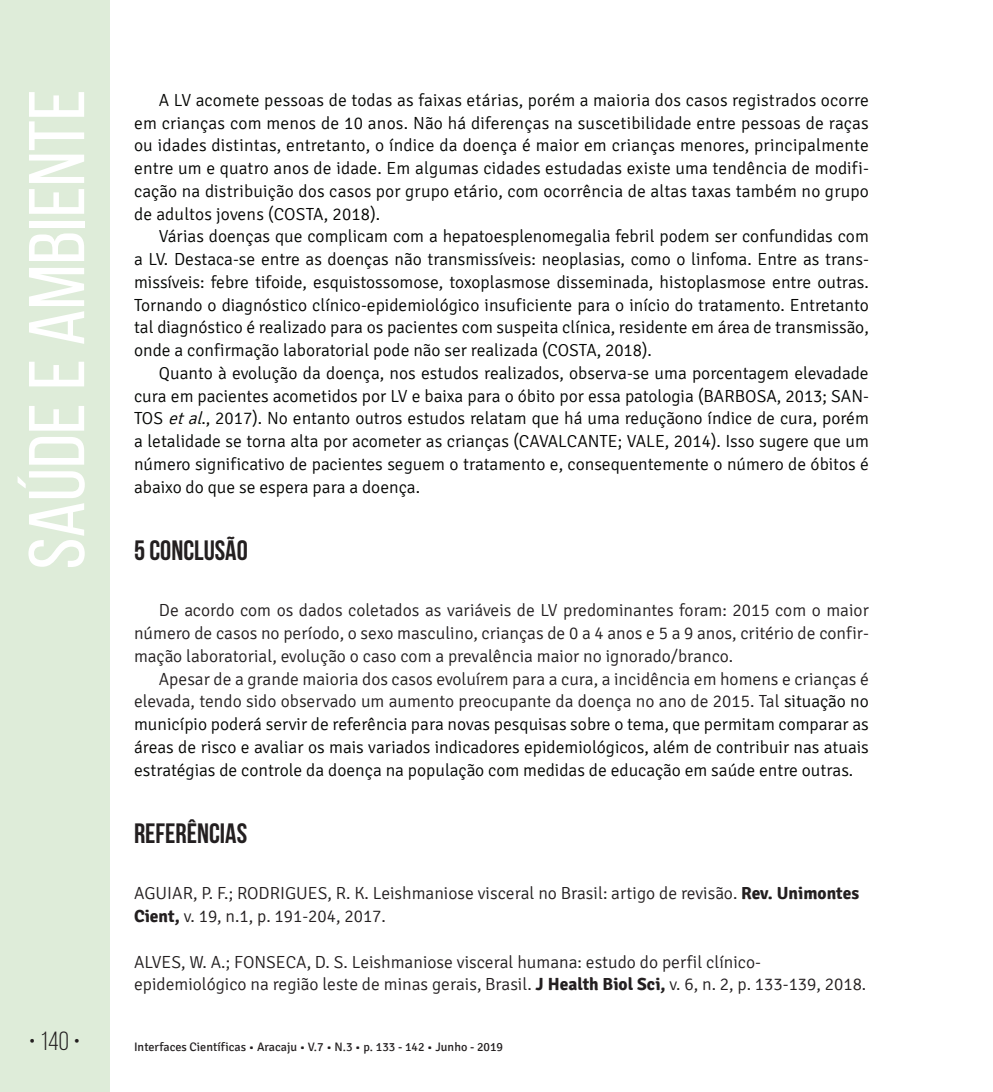
<style>
.page{position:relative;width:993px;height:1092px;background:#fff}
.page>*{position:absolute;margin:0;border:0;box-sizing:border-box;transform-origin:0 0}
.t1{font:78.75px "Bebas Neue";color:#fff;scale:1.09 1}
.t2{font:700 28px "Bebas Neue";color:#231f20}
.t3{font:26.25px "Bebas Neue";color:#231f20}
.t4{font:300 17.5px/22.8px "Signika";color:#040503;text-align:justify}
.t5{font:300 17.5px/22.8px "Signika";color:#231f20}
.t6{font:12.25px "Signika";color:#231f20}
.s1{font-style:italic}
.s2{color:#231f20}
.s3{font-weight:700}
</style>
<div class="page">
<div style="left:0;top:0;width:109px;height:1091px;background:#deecd9"></div>
<h1 class="t1" style="left:14px;top:569px;width:442px;rotate:-90deg">Saúde e Ambiente</h1>
<p class="t4" style="left:134px;top:89px;width:736px;text-indent:25px">A LV acomete pessoas de todas as faixas etárias, porém a maioria dos casos registrados ocorre em crianças com menos de 10 anos. Não há diferenças na suscetibilidade entre pessoas de raças ou idades distintas, entretanto, o índice da doença é maior em crianças menores, principalmente entre um e quatro anos de idade. Em algumas cidades estudadas existe uma tendência de modifi&shy;cação na distribuição dos casos por grupo etário, com ocorrência de altas taxas também no grupo de adultos jovens (COSTA, 2018).</p>
<p class="t4" style="left:134px;top:225px;width:736px;text-indent:25px">Várias doenças que complicam com a hepatoesplenomegalia febril podem ser confundidas com a LV. Destaca-se entre as doenças não transmissíveis: neoplasias, como o linfoma. Entre as trans&shy;missíveis: febre tifoide, esquistossomose, toxoplasmose disseminada, histoplasmose entre outras.<br>Tornando o diagnóstico clínico-epidemiológico insuficiente para o início do tratamento. Entretanto tal diagnóstico é realizado para os pacientes com suspeita clínica, residente em área de transmissão, onde a confirmação laboratorial pode não ser realizada (COSTA, 2018).</p>
<p class="t4" style="left:134px;top:362px;width:736px;text-indent:25px">Quanto à evolução da doença, nos estudos realizados, observa-se uma porcentagem elevadade cura em pacientes acometidos por LV e baixa para o óbito por essa patologia (BARBOSA, 2013; SAN-TOS <span class="s1">etal</span>., 2017). No entanto outros estudos relatam que há uma reduçãono índice de cura, porém a letalidade se torna alta por acometer as crianças (CAVALCANTE; VALE, 2014). Isso sugere que um número significativo de pacientes seguem o tratamento e, consequentemente o número de óbitos é abaixo do que se espera para a doença.</p>
<h2 class="t2" style="left:134px;top:535px;width:115px">5 CONCLUSÃO</h2>
<p class="t5" style="left:134px;top:599px;width:736px;text-align:justify;text-indent:25px">De acordo com os dados coletados as variáveis de LV predominantes foram: 2015 com o maior número de casos no período, o sexo masculino, crianças de 0 a 4 anos e 5 a 9 anos, critério de confir&shy;mação laboratorial, evolução o caso com a prevalência maior no ignorado/branco.</p>
<p class="t4" style="left:134px;top:667px;width:736px;text-indent:25px"><span class="s2">Apesar de a grande maioria dos casos evoluírem para a cura, a incidência em homens e crianças é elevada, tendo sido observado um aumento preocupante da doença no ano de 2015. Tal</span> situação no município poderá servir de referência para novas pesquisas sobre o tema, que permitam comparar as áreas de risco e avaliar os mais variados indicadores epidemiológicos, além de contribuir nas atuais estratégias de controle da doença na população com medidas de educação em saúde entre outras.</p>
<h2 class="t2" style="left:134px;top:817px;width:115px">REFERÊNCIAS</h2>
<p class="t5" style="left:134px;top:882px;width:726px">AGUIAR, P. F.; RODRIGUES, R. K. Leishmaniose visceral no Brasil: artigo de revisão. <span class="s3">Rev. Unimontes<br>Cient,</span> v. 19, n.1, p. 191-204, 2017.</p>
<p class="t5" style="left:134px;top:950px;width:733px">ALVES, W. A.; FONSECA, D. S. Leishmaniose visceral humana: estudo do perfil clínico&shy;epidemiológico na região leste de minas gerais, Brasil. <span class="s3">J Health Biol Sci,</span> v. 6, n. 2, p. 133-139, 2018.</p>
<h3 class="t3" style="left:29px;top:1026px;width:53px">• 140 •</h3>
<p class="t6" style="left:134px;top:1040px;width:370px">Interfaces Científicas • Aracaju • V.7 • N.3 • p. 133 - 142 • Junho - 2019</p>
</div>
